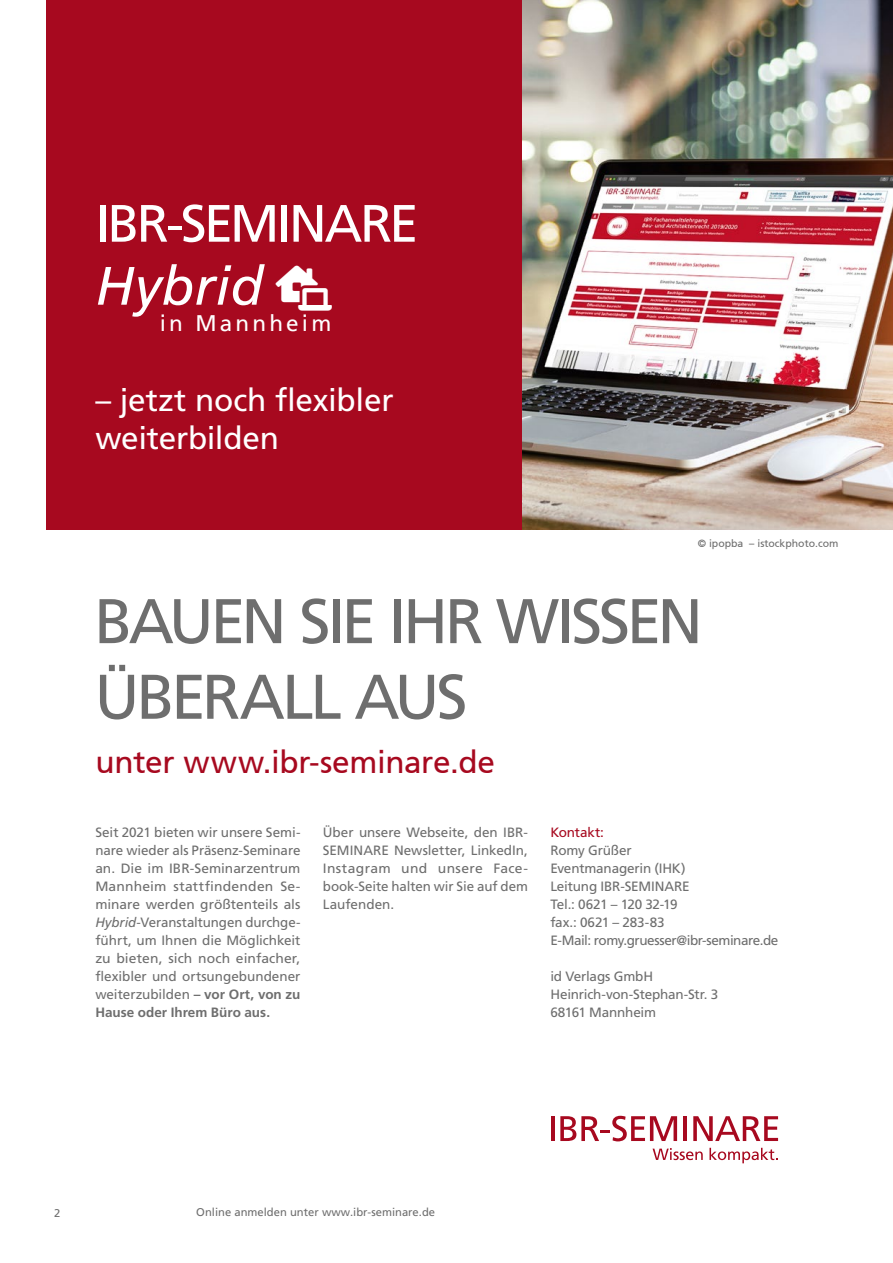
<style>
.page{position:relative;width:893px;height:1263px;background:#fff}
.page>*{position:absolute;margin:0;border:0;box-sizing:border-box;transform-origin:0 0}
.Subheadline_36pt{font:63px "Frutiger 55 Roman";letter-spacing:-.055em;color:#6e6e6e}
.Subheadline_36pt-2{font:italic 54px "Frutiger LT Pro";color:#fff}
.Subheadline_36pt-3{font:52.5px "Frutiger LT Pro";letter-spacing:-.05em;color:#fff}
.Subheadline_36pt-4{font:31.5px/37.8px "Frutiger LT Pro";letter-spacing:-.01em;color:#fff}
.Subheadline_36pt-5{font:31.5px "Frutiger 55 Roman";letter-spacing:-.01em;color:#a7091f}
.t1{font:22.5px "Frutiger LT";letter-spacing:.14em;color:#fff}
.Fließtext_9_12pt{font:13.5px/18px "Frutiger LT Pro";letter-spacing:-.01em;color:#6e6e6e;text-align:justify}
.Fließtext_9_12pt-2{font:13.5px "Frutiger LT Pro";letter-spacing:-.03em;color:#6e6e6e}
.Fließtext_9_12pt-3{font:13.5px "Frutiger LT Pro";letter-spacing:-.01em;color:#a7091f}
.t2{font:11.25px "Frutiger LT Pro";color:#6e6e6e}
.Fließtext_9_12pt-4{font:10.5px "Frutiger 55 Roman";color:#6e6e6e}
.s1{font-style:italic}
.s2{font-weight:700}
</style>
<div class="page">
<img style="left:522px;top:0;width:371px;height:529px">
<div style="left:46px;top:0;width:476px;height:529px;background:#a7091f"></div>
<hr style="left:551px;top:1116px;width:4px;height:25px;background:#a7091f">
<svg style="left:560px;top:1116px;width:117px;height:25px"></svg>
<hr style="left:683px;top:1116px;width:4px;height:25px;background:#a7091f">
<svg style="left:693px;top:1116px;width:85px;height:25px"></svg>
<svg style="left:653px;top:1148px;width:50px;height:12px"></svg>
<svg style="left:709px;top:1148px;width:69px;height:15px"></svg>
<p class="Subheadline_36pt-3" style="left:95px;top:193px;width:324px">IBR-SEMINARE</p>
<p class="Subheadline_36pt-2" style="left:95px;top:254px;width:238px">Hybrid ▼□□◆▲</p>
<p class="t1" style="left:160px;top:310px;width:173px">in Mannheim</p>
<p class="Subheadline_36pt-4" style="left:95px;top:381px;width:300px">– jetzt noch flexibler weiterbilden</p>
<p class="Fließtext_9_12pt-4" style="left:698px;top:537px;width:142px">© ipopba – istockphoto.com</p>
<p class="Subheadline_36pt" style="left:94px;top:584px;width:610px">BAUEN SIE IHR WISSEN</p>
<p class="Subheadline_36pt" style="left:94px;top:660px;width:375px">ÜBERALL AUS</p>
<p class="Subheadline_36pt-5" style="left:96px;top:743px;width:401px">unter www.ibr-seminare.de</p>
<p class="Fließtext_9_12pt" style="left:95px;top:823px;width:207px">Seit 2021 bieten wir unsere Semi&shy;nare wieder als Präsenz-Seminare an. Die im IBR-Seminarzentrum Mannheim stattfindenden Se&shy;minare werden größtenteils als <span class="s1">Hybrid</span>-Veranstaltungen durchge&shy;führt, um Ihnen die Möglichkeit zu bieten, sich noch einfacher, flexibler und ortsungebundener weiterzubilden <span class="s2">– vor Ort, von zu Hause oder Ihrem Büro aus.</span></p>
<p class="Fließtext_9_12pt" style="left:323px;top:823px;width:207px">Über unsere Webseite, den IBR-SEMINARE Newsletter, LinkedIn, Instagram und unsere Face&shy;book-Seite halten wir Sie auf dem Laufenden.</p>
<p class="Fließtext_9_12pt-3" style="left:550px;top:824px;width:55px">Kontakt:</p>
<p class="Fließtext_9_12pt" style="left:550px;top:841px;width:83px">Romy Grüßer</p>
<p class="Fließtext_9_12pt" style="left:550px;top:859px;width:137px">Eventmanagerin (IHK)</p>
<p class="Fließtext_9_12pt" style="left:550px;top:877px;width:141px">Leitung IBR-SEMINARE</p>
<p class="Fließtext_9_12pt" style="left:550px;top:895px;width:129px">Tel.: 0621 – 120 32-19</p>
<p class="Fließtext_9_12pt" style="left:550px;top:913px;width:116px">fax.: 0621 – 283-83</p>
<p class="Fließtext_9_12pt-2" style="left:550px;top:932px;width:230px">E-Mail: romy.gruesser@ibr-seminare.de</p>
<p class="Fließtext_9_12pt" style="left:550px;top:967px;width:104px">id Verlags GmbH</p>
<p class="Fließtext_9_12pt" style="left:550px;top:985px;width:170px">Heinrich-von-Stephan-Str. 3</p>
<p class="Fließtext_9_12pt" style="left:550px;top:1003px;width:107px">68161 Mannheim</p>
<p class="t2" style="left:54px;top:1206px;width:8px">2</p>
<p class="t2" style="left:196px;top:1205px;width:240px">Online anmelden unter www.ibr-seminare.de</p>
</div>
